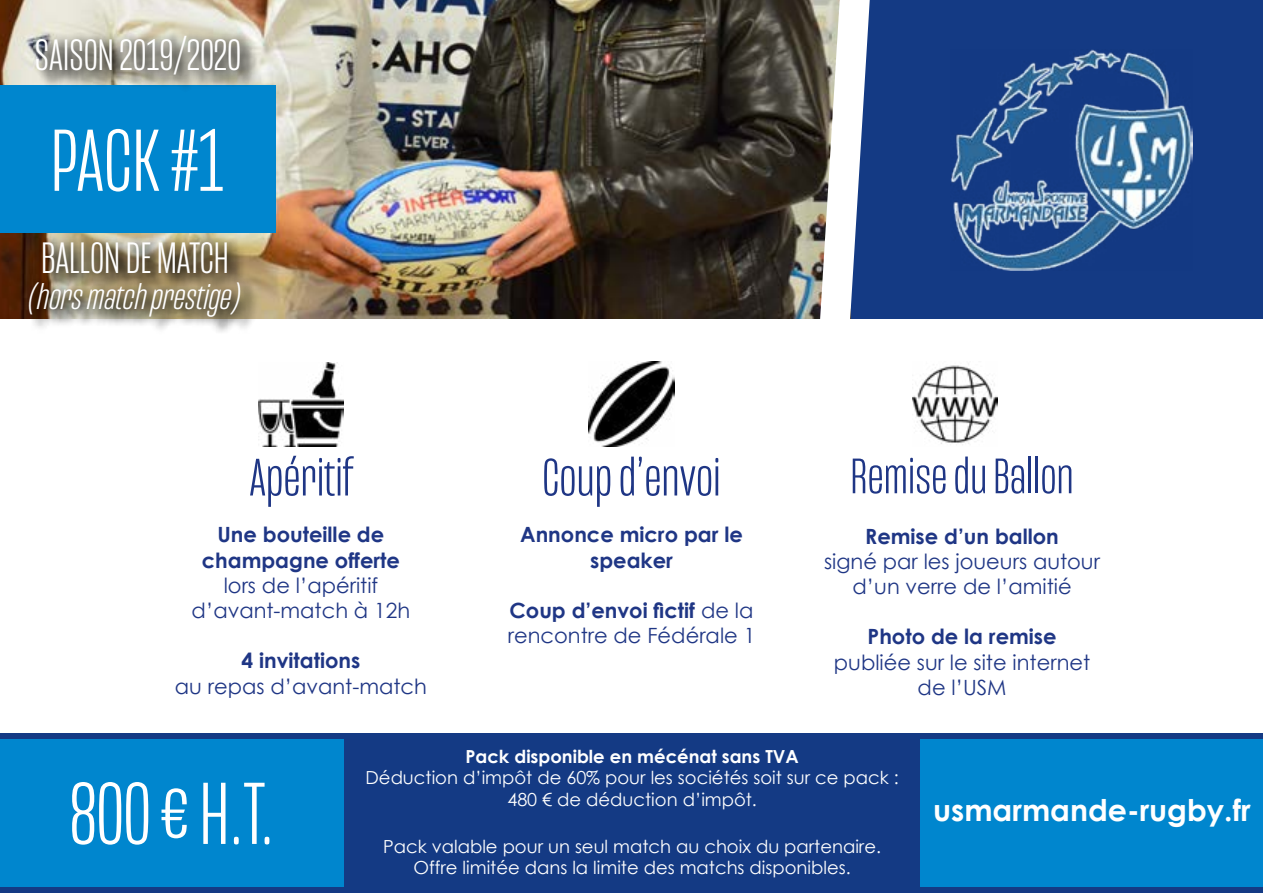
<style>
.page{position:relative;width:1263px;height:893px;background:#fff}
.page>*{position:absolute;margin:0;border:0;box-sizing:border-box;transform-origin:0 0}
.t1{font:300 90px "Mongoose";color:#fff}
.t2{font:300 54px "Mongoose";color:#1f3685}
.t3{font:300 51px "Mongoose";color:#1f3685}
.t4{font:300 45px "Mongoose";color:#fff}
.t5{font:italic 300 36px "Mongoose";color:#fff}
.t6{font:700 30px "Century Gothic";color:#fff}
.t7{font:21px/25.2px "Century Gothic";color:#1f3685;text-align:center}
.t8{font:700 21px/25.2px "Century Gothic";color:#1f3685;text-align:center}
.t9{font:18px/21.6px "Century Gothic";color:#fff;text-align:center}
.t10{font:700 18px "Century Gothic";color:#fff}
.s1{font-weight:700}
</style>
<div class="page">
<div style="left:0;top:0;width:1263px;height:319px;background:#143a84"></div>
<img style="left:0;top:0;width:803px;height:319px">
<svg style="left:803px;top:0;width:67px;height:319px;background:#a1a5ab"></svg>
<div style="left:0;top:86px;width:276px;height:147px;background:#0086ce"></div>
<div style="left:0;top:733px;width:1263px;height:160px;background:#143a84"></div>
<img style="left:951px;top:49px;width:241px;height:222px">
<img style="left:258px;top:363px;width:85px;height:83px">
<img style="left:589px;top:361px;width:85px;height:85px">
<img style="left:913px;top:363px;width:85px;height:82px">
<div style="left:0;top:740px;width:343px;height:147px;background:#0086ce"></div>
<div style="left:921px;top:740px;width:342px;height:147px;background:#0086ce"></div>
<div style="left:39px;top:39px;width:219px;height:54px;background:#000;opacity:.75"></div>
<div style="left:33px;top:29px;width:219px;height:54px;background:#000;opacity:.75"></div>
<div style="left:31px;top:244px;width:228px;height:90px;background:#000;opacity:.75"></div>
<div style="left:26px;top:235px;width:228px;height:90px;background:#000;opacity:.75"></div>
<h3 class="t4" style="left:35px;top:29px;width:208px">SAISON 2019/2020</h3>
<h1 class="t1" style="left:51px;top:109px;width:176px">PACK #1</h1>
<h3 class="t4" style="left:41px;top:232px;width:190px">BALLON DE MATCH</h3>
<h3 class="t5" style="left:27px;top:276px;width:217px">(hors match prestige)</h3>
<h2 class="t2" style="left:249px;top:446px;width:104px">Apéritif</h2>
<p class="t8" style="left:202px;top:521px;width:200px">Une bouteille de champagne offerte</p>
<p class="t7" style="left:192px;top:572px;width:220px">lors de l’apéritif d’avant-match à 12h</p>
<p class="t8" style="left:241px;top:647px;width:120px">4 invitations</p>
<p class="t7" style="left:175px;top:673px;width:254px">au repas d’avant-match</p>
<h2 class="t2" style="left:542px;top:446px;width:180px">Coup d’envoi</h2>
<p class="t8" style="left:520px;top:521px;width:224px">Annonce micro par le speaker</p>
<p class="t7" style="left:508px;top:597px;width:249px;text-align:left"><span class="s1">Coup d’envoi fictif</span> de la rencontre de Fédérale 1</p>
<h3 class="t3" style="left:850px;top:447px;width:225px">Remise du Ballon</h3>
<p class="t8" style="left:865px;top:522px;width:195px">Remise d’un ballon</p>
<p class="t7" style="left:824px;top:548px;width:277px">signé par les joueurs autour d’un verre de l’amitié</p>
<p class="t8" style="left:867px;top:623px;width:190px">Photo de la remise</p>
<p class="t7" style="left:834px;top:649px;width:258px">publiée sur le site internet de l’USM</p>
<h1 class="t1" style="left:70px;top:762px;width:206px">800 € H.T.</h1>
<p class="t10" style="left:465px;top:743px;width:335px">Pack disponible en mécénat sans TVA</p>
<p class="t9" style="left:366px;top:767px;width:535px">Déduction d’impôt de 60% pour les sociétés soit sur ce pack :<br>480 € de déduction d’impôt.</p>
<p class="t9" style="left:383px;top:835px;width:499px">Pack valable pour un seul match au choix du partenaire.<br>Offre limitée dans la limite des matchs disponibles.</p>
<h3 class="t6" style="left:933px;top:787px;width:319px">usmarmande-rugby.fr</h3>
</div>
